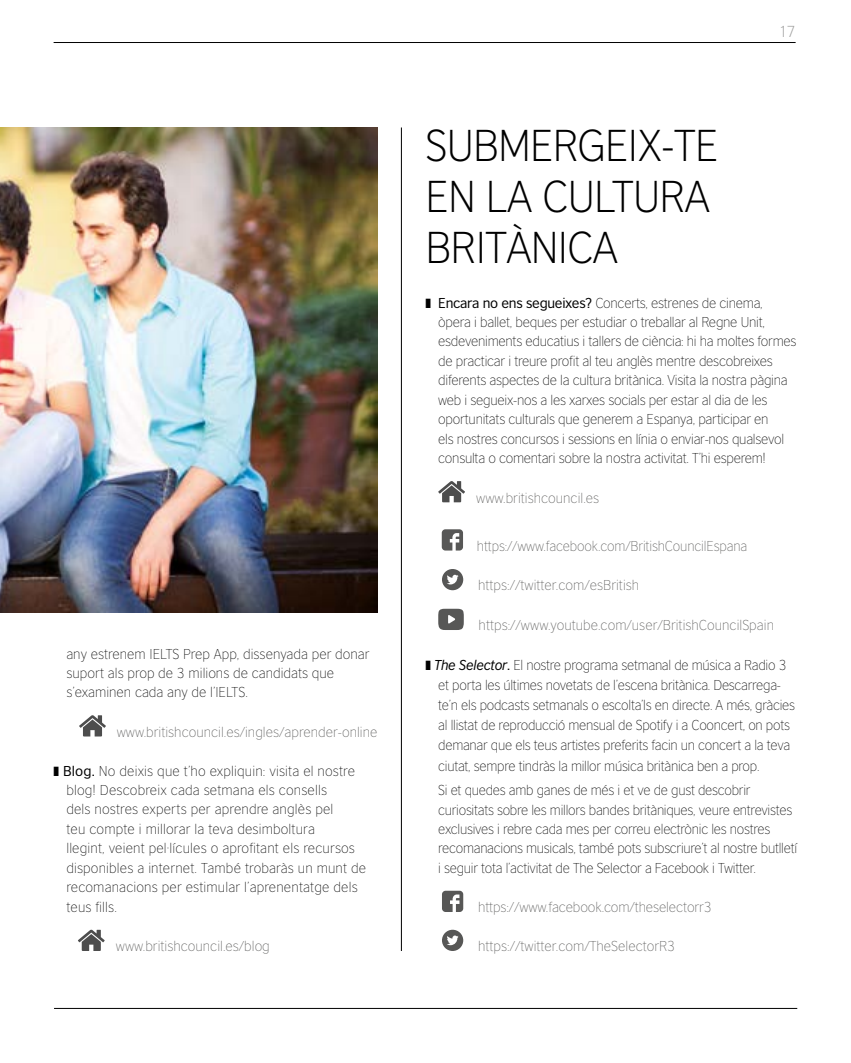
<style>
.page{position:relative;width:851px;height:1063px;background:#fff}
.page>*{position:absolute;margin:0;border:0;box-sizing:border-box;transform-origin:0 0}
.t1{font:300 42px/51.2px "British Council Sans CE";letter-spacing:-.02em;color:#000}
.t2{font:300 15px "British Council Sans CE";color:#9d9d9c}
.t3{font:200 13.5px/19.5px "British Council Sans";letter-spacing:-.02em;color:#000}
.t4{font:200 13.5px/19.5px "British Council Sans";letter-spacing:.01em;color:#000}
.t5{font:200 13.5px "British Council Sans";color:#575756}
.t6{font:200 13.5px/19.5px "British Council Sans";color:#000}
.s1{font-weight:400}
.s2{font-family:"British Council Sans CE";font-weight:400;font-style:italic}
</style>
<div class="page">
<hr style="left:54px;top:42px;width:741px;height:1px;background:#000">
<hr style="left:54px;top:1008px;width:743px;height:1px;background:#000">
<svg style="left:438px;top:481px;width:27px;height:21px"></svg>
<svg style="left:441px;top:529px;width:22px;height:22px"></svg>
<svg style="left:442px;top:569px;width:21px;height:21px"></svg>
<svg style="left:438px;top:609px;width:25px;height:21px"></svg>
<svg style="left:442px;top:891px;width:21px;height:21px"></svg>
<svg style="left:442px;top:930px;width:21px;height:21px"></svg>
<svg style="left:79px;top:715px;width:27px;height:21px"></svg>
<svg style="left:78px;top:930px;width:27px;height:21px"></svg>
<img style="left:0;top:128px;width:378px;height:484px">
<hr style="left:401px;top:127px;width:1px;height:824px;background:#000">
<p class="t6" style="left:66px;top:644px;width:304px">any estrenem IELTS Prep App, dissenyada per donar suport als prop de 3 milions de candidats que s’examinen cada any de l’IELTS.</p>
<p class="t5" style="left:117px;top:724px;width:262px">www.britishcouncil.es/ingles/aprender-online</p>
<p class="t4" style="left:63px;top:761px;width:304px"><span class="s1">Blog.</span> No deixis que t’ho expliquin: visita el nostre blog! Descobreix cada setmana els consells<br>dels nostres experts per aprendre anglès pel<br>teu compte i millorar la teva desimboltura<br>llegint, veient pel·lícules o aprofitant els recursos disponibles a internet. També trobaràs un munt de recomanacions per estimular l’aprenentatge dels teus fills.</p>
<p class="t5" style="left:116px;top:938px;width:156px">www.britishcouncil.es/blog</p>
<p class="t2" style="left:778px;top:22px;width:18px">17</p>
<h1 class="t1" style="left:425px;top:119px;width:294px">SUBMERGEIX-TE<br>EN LA CULTURA<br>BRITÀNICA</h1>
<p class="t3" style="left:438px;top:293px;width:360px"><span class="s1">Encara no ens segueixes?</span> Concerts, estrenes de cinema, òpera i ballet, beques per estudiar o treballar al Regne Unit, esdeveniments educatius i tallers de ciència: hi ha moltes formes de practicar i treure profit al teu anglès mentre descobreixes diferents aspectes de la cultura britànica. Visita la nostra pàgina web i segueix-nos a les xarxes socials per estar al dia de les oportunitats culturals que generem a Espanya, participar en<br>els nostres concursos i sessions en línia o enviar-nos qualsevol consulta o comentari sobre la nostra activitat. T’hi esperem!</p>
<p class="t5" style="left:476px;top:490px;width:124px">www.britishcouncil.es</p>
<p class="t5" style="left:477px;top:538px;width:272px">https://www.facebook.com/BritishCouncilEspana</p>
<p class="t5" style="left:478px;top:578px;width:163px">https://twitter.com/esBritish</p>
<p class="t5" style="left:478px;top:617px;width:297px">https://www.youtube.com/user/BritishCouncilSpain</p>
<p class="t3" style="left:438px;top:655px;width:358px;line-height:20.2px;text-indent:-4px"><span class="s2">The Selector</span><span class="s1">.</span> El nostre programa setmanal de música a Radio 3 et porta les últimes novetats de l’escena britànica. Descarrega&shy;te’n els podcasts setmanals o escolta’ls en directe. A més, gràcies al llistat de reproducció mensual de Spotify i a Cooncert, on pots demanar que els teus artistes preferits facin un concert a la teva ciutat, sempre tindràs la millor música britànica ben a prop.</p>
<p class="t3" style="left:438px;top:780px;width:360px">Si et quedes amb ganes de més i et ve de gust descobrir curiositats sobre les millors bandes britàniques, veure entrevistes exclusives i rebre cada mes per correu electrònic les nostres recomanacions musicals, també pots subscriure’t al nostre butlletí i seguir tota l’activitat de The Selector a Facebook i Twitter.</p>
<p class="t5" style="left:478px;top:899px;width:235px">https://www.facebook.com/theselectorr3</p>
<p class="t5" style="left:478px;top:938px;width:199px">https://twitter.com/TheSelectorR3</p>
</div>
